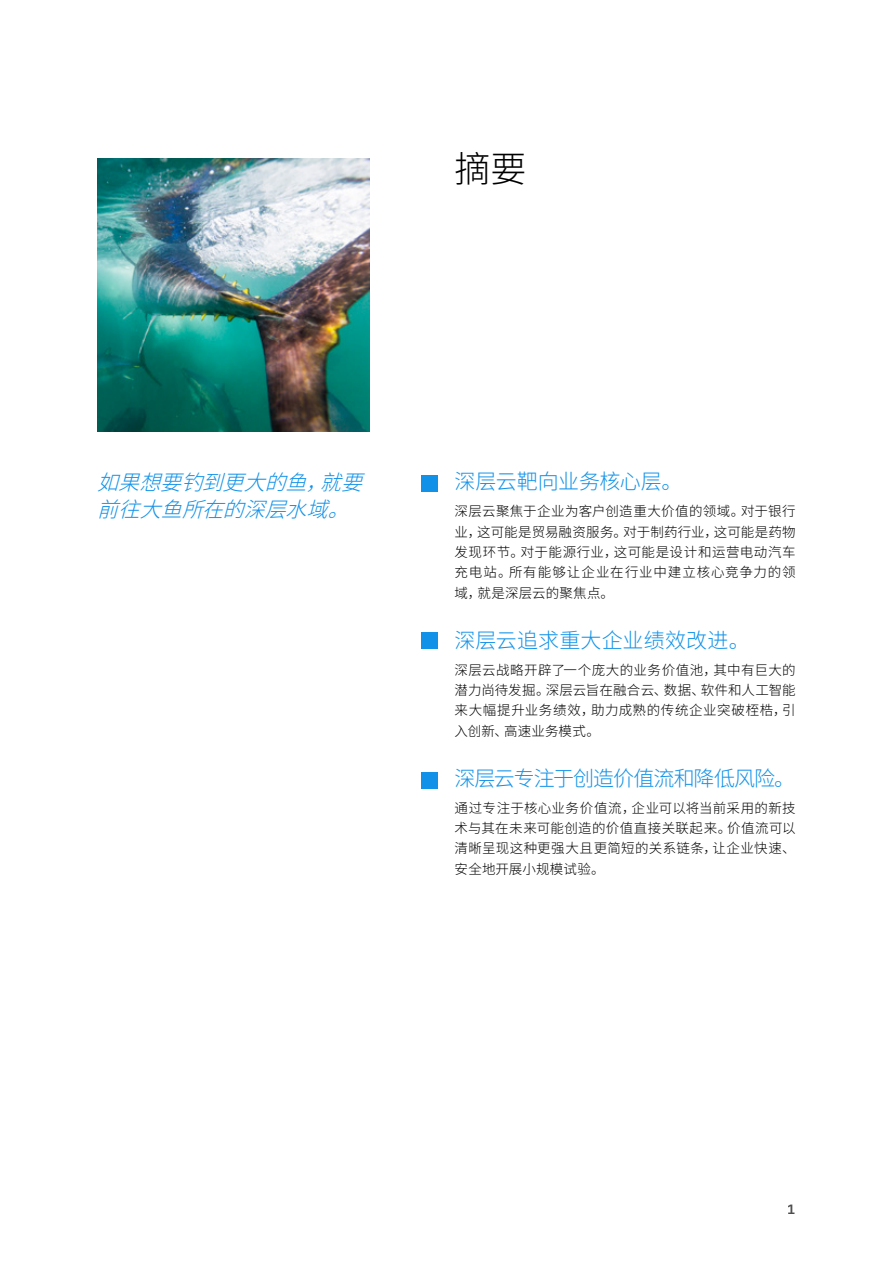
<style>
.page{position:relative;width:893px;height:1263px;background:#fff}
.page>*{position:absolute;margin:0;border:0;box-sizing:border-box;transform-origin:0 0}
.t1{font:300 36px "Noto Sans CJ Ksc";color:#000}
.t2{font:italic 300 21px/27px "Noto Sans CJ Ksc";color:#1192e8}
.t3{font:300 21px "Noto Sans CJ Ksc";letter-spacing:-.05em;color:#1192e8}
.t4{font:300 21px "Noto Sans CJ Ksc";letter-spacing:.005em;color:#1192e8}
.t5{font:300 21px "Noto Sans CJ Ksc";letter-spacing:-.005em;color:#1192e8}
.t6{font:300 13.5px/20.2px "Noto Sans CJ Ksc";letter-spacing:.035em;color:#000;text-align:justify}
.t7{font:600 13.5px "IBM Plex Sans";color:#000}
</style>
<div class="page">
<div style="left:421px;top:475px;width:17px;height:17px;background:#1192e8"></div>
<div style="left:421px;top:632px;width:17px;height:17px;background:#1192e8"></div>
<div style="left:421px;top:772px;width:17px;height:17px;background:#1192e8"></div>
<img style="left:97px;top:159px;width:272px;height:273px">
<h1 class="t1" style="left:455px;top:149px;width:73px">摘要</h1>
<h2 class="t2" style="left:97px;top:469px;width:282px">如果想要钓到更大的鱼，就要前往大鱼所在的深层水域。</h2>
<h2 class="t5" style="left:455px;top:470px;width:229px">深层云靶向业务核心层。</h2>
<p class="t6" style="left:455px;top:501px;width:343px">深层云聚焦于企业为客户创造重大价值的领域。对于银行业，这可能是贸易融资服务。对于制药行业，这可能是药物发现环节。对于能源行业，这可能是设计和运营电动汽车充电站。所有能够让企业在行业中建立核心竞争力的领域，就是深层云的聚焦点。</p>
<h2 class="t4" style="left:455px;top:628px;width:297px">深层云追求重大企业绩效改进。</h2>
<p class="t6" style="left:455px;top:660px;width:343px">深层云战略开辟了一个庞大的业务价值池，其中有巨大的潜力尚待发掘。深层云旨在融合云、数据、软件和人工智能来大幅提升业务绩效，助力成熟的传统企业突破桎梏，引入创新、高速业务模式。</p>
<h2 class="t3" style="left:455px;top:766px;width:342px">深层云专注于创造价值流和降低风险。</h2>
<p class="t6" style="left:455px;top:798px;width:343px">通过专注于核心业务价值流，企业可以将当前采用的新技术与其在未来可能创造的价值直接关联起来。价值流可以清晰呈现这种更强大且更简短的关系链条，让企业快速、安全地开展小规模试验。</p>
<p class="t7" style="left:788px;top:1198px;width:10px">1</p>
</div>
